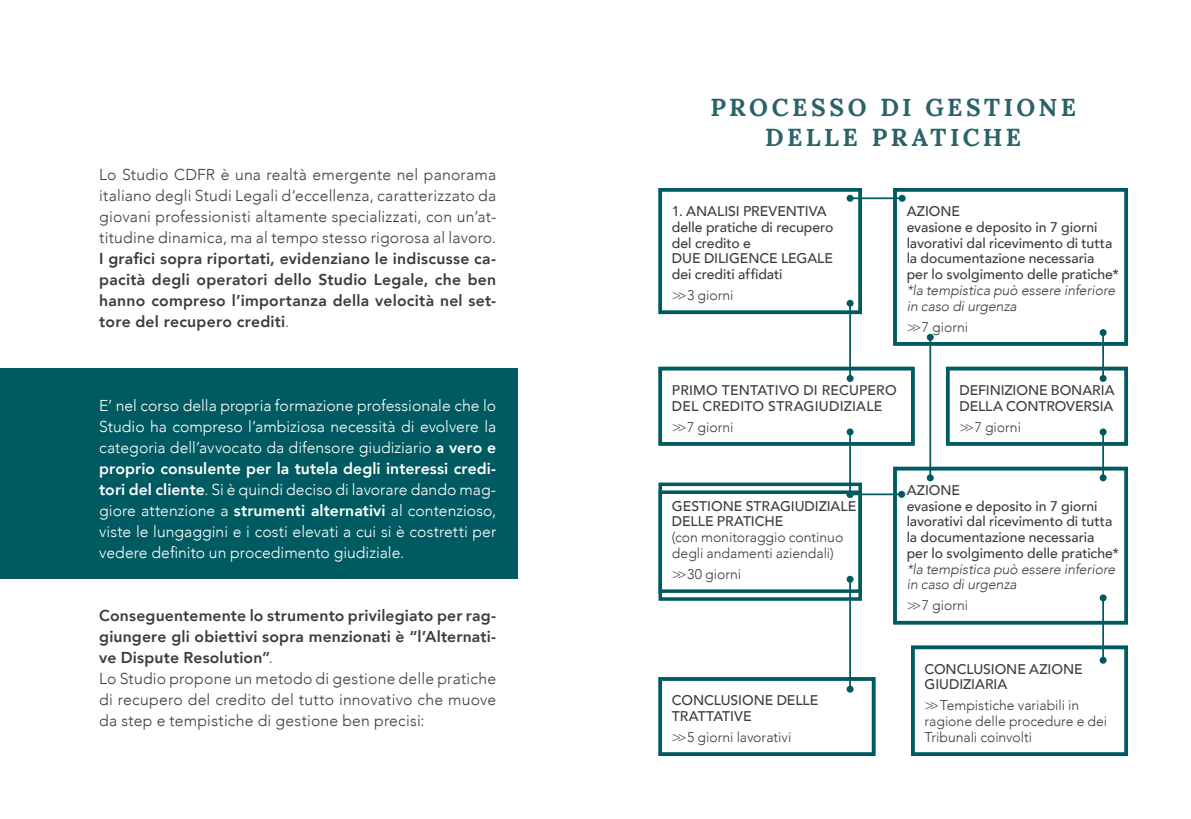
<style>
.page{position:relative;width:1191px;height:819px;background:#fff}
.page>*{position:absolute;margin:0;border:0;box-sizing:border-box;transform-origin:0 0}
.t1{font:700 24.5px "Lora";letter-spacing:.135em;color:#2a6269}
.t2{font:300 15.75px/21px "Avenir";letter-spacing:.015em;color:#3c3c3b;text-align:justify}
.t3{font:300 15.75px/21px "Avenir";letter-spacing:.005em;color:#fff;text-align:justify}
.t4{font:800 15.75px/21px "Avenir";letter-spacing:.015em;color:#3c3c3b;text-align:justify}
.t5{font:500 14px/15.8px "Avenir";letter-spacing:-.005em;color:#3c3c3b}
.t6{font:300 14px/15.8px "Avenir";color:#3c3c3b}
.t7{font:italic 300 14px/15.8px "Avenir";color:#3c3c3b}
.t8{font:500 14px/15.8px "Avenir";letter-spacing:.015em;color:#3c3c3b}
.s1{font-weight:300}
.s2{font-weight:800}
</style>
<div class="page">
<div style="left:0;top:368px;width:518px;height:210px;background:#005a61"></div>
<div style="left:658px;top:490px;width:204px;height:110px;border:4px solid #005a61"></div>
<div style="left:658px;top:188px;width:204px;height:126px;border:4px solid #005a61"></div>
<div style="left:658px;top:367px;width:256px;height:78px;border:4px solid #005a61"></div>
<div style="left:658px;top:482px;width:204px;height:111px;border:4px solid #005a61"></div>
<div style="left:658px;top:677px;width:217px;height:79px;border:4px solid #005a61"></div>
<div style="left:911px;top:645px;width:217px;height:111px;border:4px solid #005a61"></div>
<div style="left:946px;top:367px;width:182px;height:78px;border:4px solid #005a61"></div>
<div style="left:893px;top:188px;width:235px;height:157px;border:4px solid #005a61"></div>
<div style="left:893px;top:467px;width:235px;height:157px;border:4px solid #005a61"></div>
<hr style="left:850px;top:197px;width:52px;height:2px;background:#005a61">
<div style="left:846px;top:195px;width:7px;height:7px;background:#005a61;border-radius:50%"></div>
<div style="left:898px;top:195px;width:7px;height:7px;background:#005a61;border-radius:50%"></div>
<hr style="left:850px;top:493px;width:51px;height:2px;background:#005a61">
<div style="left:898px;top:491px;width:7px;height:7px;background:#005a61;border-radius:50%"></div>
<hr style="left:849px;top:303px;width:2px;height:75px;background:#005a61">
<div style="left:846px;top:300px;width:7px;height:7px;background:#005a61;border-radius:50%"></div>
<div style="left:846px;top:375px;width:7px;height:7px;background:#005a61;border-radius:50%"></div>
<hr style="left:849px;top:432px;width:2px;height:62px;background:#005a61">
<div style="left:846px;top:428px;width:7px;height:7px;background:#005a61;border-radius:50%"></div>
<div style="left:846px;top:491px;width:7px;height:7px;background:#005a61;border-radius:50%"></div>
<hr style="left:849px;top:579px;width:2px;height:110px;background:#005a61">
<svg style="left:846px;top:575px;width:7px;height:7px"></svg>
<svg style="left:846px;top:685px;width:7px;height:7px"></svg>
<hr style="left:1102px;top:598px;width:2px;height:62px;background:#005a61">
<div style="left:1099px;top:594px;width:7px;height:7px;background:#005a61;border-radius:50%"></div>
<svg style="left:1099px;top:656px;width:7px;height:7px"></svg>
<hr style="left:929px;top:337px;width:2px;height:141px;background:#005a61">
<div style="left:926px;top:334px;width:7px;height:7px;background:#005a61;border-radius:50%"></div>
<div style="left:926px;top:474px;width:7px;height:7px;background:#005a61;border-radius:50%"></div>
<hr style="left:1102px;top:332px;width:2px;height:46px;background:#005a61">
<div style="left:1099px;top:329px;width:7px;height:7px;background:#005a61;border-radius:50%"></div>
<div style="left:1099px;top:375px;width:7px;height:7px;background:#005a61;border-radius:50%"></div>
<hr style="left:1102px;top:432px;width:2px;height:46px;background:#005a61">
<div style="left:1099px;top:428px;width:7px;height:7px;background:#005a61;border-radius:50%"></div>
<div style="left:1099px;top:474px;width:7px;height:7px;background:#005a61;border-radius:50%"></div>
<p class="t2" style="left:99px;top:164px;width:398px">Lo Studio CDFR è una realtà emergente nel panorama italiano degli Studi Legali d’eccellenza, caratterizzato da giovani professionisti altamente specializzati, con un’at&shy;titudine dinamica, ma al tempo stesso rigorosa al lavoro.</p>
<p class="t4" style="left:99px;top:247px;width:398px">I grafici sopra riportati, evidenziano le indiscusse ca&shy;pacità degli operatori dello Studio Legale, che ben hanno compreso l’importanza della velocità nel set&shy;tore del recupero crediti<span class="s1">.</span></p>
<p class="t3" style="left:99px;top:394px;width:398px">E’ nel corso della propria formazione professionale che lo Studio ha compreso l’ambiziosa necessità di evolvere la categoria dell’avvocato da difensore giudiziario <span class="s2">a vero e proprio consulente per la tutela degli interessi credi&shy;tori del cliente</span>. Si è quindi deciso di lavorare dando mag&shy;giore attenzione a <span class="s2">strumenti alternativi</span> al contenzioso, viste le lungaggini e i costi elevati a cui si è costretti per vedere definito un procedimento giudiziale.</p>
<p class="t2" style="left:99px;top:604px;width:398px;text-align:left"><span class="s2">Conseguentemente lo strumento privilegiato per rag&shy;giungere gli obiettivi sopra menzionati è “l’Alternati&shy;ve Dispute Resolution”</span>.<br>Lo Studio propone un metodo di gestione delle pratiche di recupero del credito del tutto innovativo che muove da step e tempistiche di gestione ben precisi:</p>
<h1 class="t1" style="left:710px;top:87px;width:100px">PROCESS</h1>
<h1 class="t1" style="left:847px;top:87px;width:117px">O DI GESTI</h1>
<h1 class="t1" style="left:1016px;top:87px;width:59px">ONE</h1>
<h1 class="t1" style="left:765px;top:116px;width:40px">DELLE</h1>
<h1 class="t1" style="left:871px;top:116px;width:149px">PRATICHE</h1>
<p class="t5" style="left:672px;top:202px;width:163px">1. Analisi preventiva delle pratiche di recupero del credito e<br>due diligence legale dei crediti affidati</p>
<p class="t6" style="left:672px;top:287px;width:63px">&gt;&gt; 3 giorni</p>
<p class="t5" style="left:906px;top:202px;width:214px">AZIONE<br>evasione e deposito in 7 giorni lavorativi dal ricevimento di tutta la documentazione necessaria per lo svolgimento delle pratiche*</p>
<p class="t7" style="left:906px;top:282px;width:210px">*la tempistica può essere inferiore in caso di urgenza</p>
<p class="t6" style="left:906px;top:319px;width:63px">&gt;&gt; 7 giorni</p>
<p class="t8" style="left:672px;top:381px;width:226px">Primo tentativo di recupero del credito stragiudiziale</p>
<p class="t6" style="left:672px;top:419px;width:63px">&gt;&gt; 7 giorni</p>
<p class="t5" style="left:959px;top:381px;width:157px">definizione bonaria della controversia</p>
<p class="t6" style="left:959px;top:419px;width:63px">&gt;&gt; 7 giorni</p>
<p class="t5" style="left:672px;top:497px;width:186px">Gestione stragiudiziale delle pratiche</p>
<p class="t6" style="left:672px;top:529px;width:173px">(con monitoraggio continuo degli andamenti aziendali)</p>
<p class="t6" style="left:672px;top:566px;width:71px">&gt;&gt; 30 giorni</p>
<p class="t5" style="left:672px;top:691px;width:11px">CONCLUSIONE</p>
<p class="t5" style="left:776px;top:691px;width:9px">DELLE</p>
<p class="t5" style="left:672px;top:707px;width:9px">TRATTATIVE</p>
<p class="t6" style="left:672px;top:729px;width:121px">&gt;&gt; 5 giorni lavorativi</p>
<p class="t5" style="left:906px;top:481px;width:214px">AZIONE<br>evasione e deposito in 7 giorni lavorativi dal ricevimento di tutta la documentazione necessaria per lo svolgimento delle pratiche*</p>
<p class="t7" style="left:906px;top:561px;width:210px">*la tempistica può essere inferiore in caso di urgenza</p>
<p class="t6" style="left:906px;top:597px;width:63px">&gt;&gt; 7 giorni</p>
<p class="t5" style="left:924px;top:660px;width:11px">CONCLUSIONE</p>
<p class="t5" style="left:1029px;top:660px;width:55px">azione</p>
<p class="t5" style="left:924px;top:676px;width:84px">giudiziaria</p>
<p class="t6" style="left:924px;top:697px;width:184px">&gt;&gt; Tempistiche variabili in ragione delle procedure e dei<br>Tribunali coinvolti</p>
</div>
